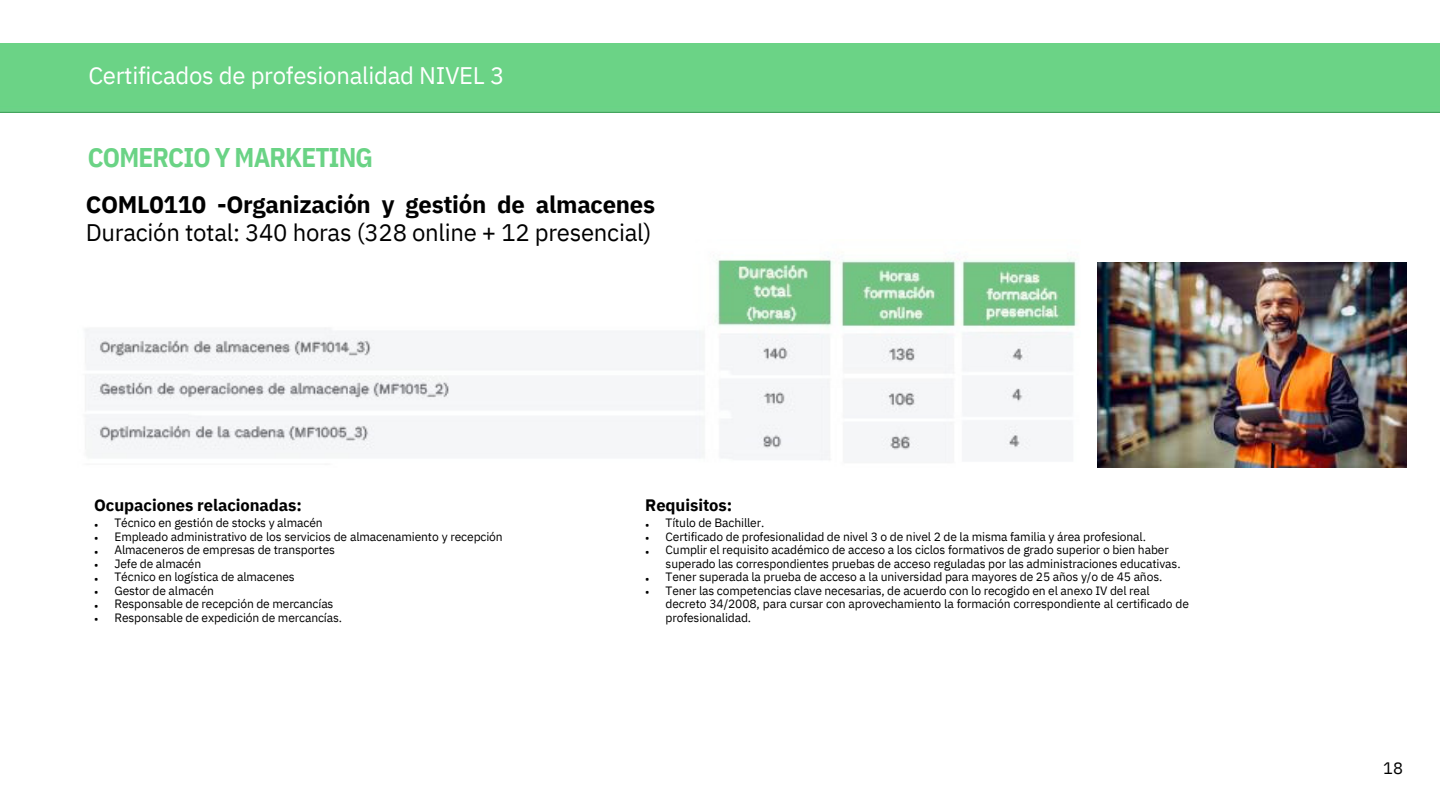
<style>
.page{position:relative;width:1440px;height:810px;background:#fff}
.page>*{position:absolute;margin:0;border:0;box-sizing:border-box;transform-origin:0 0}
.t1{font:700 27px "IBM Plex Sans Cond";letter-spacing:-.03em;color:#6ad385}
.t2{font:24px/28.2px "IBM Plex Sans";letter-spacing:-.01em;color:#000}
.t3{font:24px "IBM Plex Sans";letter-spacing:-.01em;color:#fff}
.t4{font:700 16.5px "IBM Plex Sans";letter-spacing:-.005em;color:#000}
.t5{font:16.5px "IBM Plex Sans";color:#000}
.t6{font:12px/13.5px "IBM Plex Sans";letter-spacing:-.01em;color:#000}
.t7{font:12px/13.5px "IBM Plex Sans Cond";color:#000;text-align:justify}
.s1{font-weight:700}
</style>
<div class="page">
<img style="left:1098px;top:263px;width:308px;height:205px">
<img style="left:85px;top:256px;width:993px;height:206px">
<div style="left:0;top:43px;width:1440px;height:70px;background:#6bd386"></div>
<p class="t3" style="left:88px;top:60px;width:417px">Certificados de profesionalidad NIVEL 3</p>
<p class="t1" style="left:88px;top:139px;width:287px">COMERCIO Y MARKETING</p>
<p class="t2" style="left:86px;top:190px;width:571px"><span class="s1">COML0110 -Organización y gestión de almacenes<br></span>Duración total: 340 horas (328 online + 12 presencial)</p>
<p class="t4" style="left:94px;top:494px;width:209px">Ocupaciones relacionadas:</p>
<p class="t4" style="left:645px;top:494px;width:89px">Requisitos:</p>
<p class="t7" style="left:94px;top:518px;width:6px">• • • • • • • •</p>
<p class="t7" style="left:645px;top:518px;width:6px">• • •</p>
<p class="t6" style="left:115px;top:516px;width:210px">Técnico en gestión de stocks y almacén</p>
<p class="t6" style="left:115px;top:530px;width:390px">Empleado administrativo de los servicios de almacenamiento y recepción<br>Almaceneros de empresas de transportes</p>
<p class="t6" style="left:115px;top:557px;width:88px">Jefe de almacén</p>
<p class="t6" style="left:115px;top:570px;width:182px">Técnico en logística de almacenes</p>
<p class="t6" style="left:115px;top:584px;width:101px">Gestor de almacén</p>
<p class="t6" style="left:115px;top:597px;width:220px">Responsable de recepción de mercancías</p>
<p class="t6" style="left:115px;top:611px;width:229px">Responsable de expedición de mercancías.</p>
<p class="t6" style="left:666px;top:516px;width:100px">Título de Bachiller.</p>
<p class="t6" style="left:666px;top:530px;width:482px">Certificado de profesionalidad de nivel 3 o de nivel 2 de la misma familia y área profesional.</p>
<p class="t6" style="left:666px;top:543px;width:517px">Cumplir el requisito académico de acceso a los ciclos formativos de grado superior o bien haber superado las correspondientes pruebas de acceso reguladas por las administraciones educativas.<br>Tener superada la prueba de acceso a la universidad para mayores de 25 años y/o de 45 años.<br>Tener las competencias clave necesarias, de acuerdo con lo recogido en el anexo IV del real</p>
<p class="t6" style="left:666px;top:597px;width:525px">decreto 34/2008, para cursar con aprovechamiento la formación correspondiente al certificado de profesionalidad.</p>
<p class="t7" style="left:645px;top:572px;width:6px">• •</p>
<p class="t5" style="left:1383px;top:757px;width:21px">18</p>
</div>
